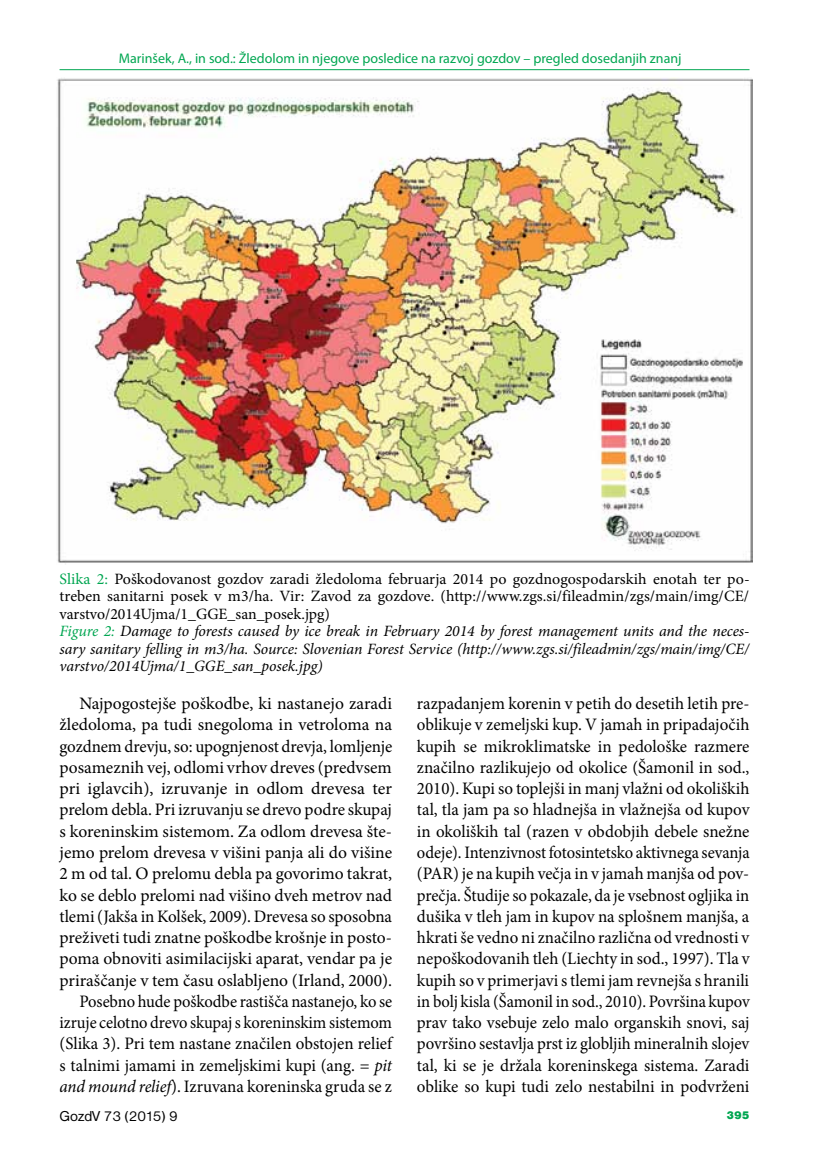
<style>
.page{position:relative;width:819px;height:1166px;background:#fff}
.page>*{position:absolute;margin:0;border:0;box-sizing:border-box;transform-origin:0 0}
.t1{font:17.5px/21.2px "Minion Pro";letter-spacing:-.005em;color:#000;text-align:right}
.t2{font:italic 15.75px/17.5px "Minion Pro";letter-spacing:-.005em;color:#000}
.t3{font:14.88px "Nimbus San DEE";color:#000}
.t4{font:14px "Myriad Pro";color:#00a651}
.t5{font:11.38px "Nimbus San DEE Blac";color:#00a651}
.s1{font-style:normal;color:#00a651}
.s2{font-style:normal}
.s3{color:#00a651}
.s4{font-style:italic}
</style>
<div class="page">
<hr style="left:60px;top:69px;width:689px;height:1px;background:#00a651">
<img style="left:57px;top:78px;width:695px;height:485px">
<p class="t4" style="left:119px;top:50px;width:564px">Marinšek, A., in sod.: Žledolom in njegove posledice na razvoj gozdov – pregled dosedanjih znanj</p>
<p class="t2" style="left:60px;top:570px;width:691px"><span class="s1">Slika 2:</span> <span class="s2">Poškodovanost gozdov zaradi žledoloma februarja 2014 po gozdnogospodarskih enotah ter po&shy;treben sanitarni posek v m3/ha. Vir: Zavod za gozdove. (http://www.zgs.si/fileadmin/zgs/main/img/CE/ varstvo/2014Ujma/1_GGE_san_posek.jpg)<br></span><span class="s3">Figure 2:</span> Damage to forests caused by ice break in February 2014 by forest management units and the neces&shy;sary sanitary felling in m3/ha. Source: Slovenian Forest Service (http://www.zgs.si/fileadmin/zgs/main/img/CE/ varstvo/2014Ujma/1_GGE_san_posek.jpg)</p>
<p class="t1" style="left:60px;top:693px;width:334px">Najpogostejše poškodbe, ki nastanejo zaradi žledoloma, pa tudi snegoloma in vetroloma na gozdnem drevju, so: upognjenost drevja, lomljenje posameznih vej, odlomi vrhov dreves (predvsem pri iglavcih), izruvanje in odlom drevesa ter prelom debla. Pri izruvanju se drevo podre skupaj s koreninskim sistemom. Za odlom drevesa šte&shy;jemo prelom drevesa v višini panja ali do višine 2 m od tal. O prelomu debla pa govorimo takrat, ko se deblo prelomi nad višino dveh metrov nad tlemi (Jakša in Kolšek, 2009). Drevesa so sposobna preživeti tudi znatne poškodbe krošnje in posto&shy;poma obnoviti asimilacijski aparat, vendar pa je priraščanje v tem času oslabljeno (Irland, 2000).<br>Posebno hude poškodbe rastišča nastanejo, ko se izruje celotno drevo skupaj s koreninskim sistemom (Slika 3). Pri tem nastane značilen obstojen relief s talnimi jamami in zemeljskimi kupi (ang. = <span class="s4">pit and mound relief</span>). Izruvana koreninska gruda se z</p>
<p class="t1" style="left:417px;top:693px;width:334px;text-align:justify">razpadanjem korenin v petih do desetih letih pre&shy;oblikuje v zemeljski kup. V jamah in pripadajočih kupih se mikroklimatske in pedološke razmere značilno razlikujejo od okolice (Šamonil in sod., 2010). Kupi so toplejši in manj vlažni od okoliških tal, tla jam pa so hladnejša in vlažnejša od kupov in okoliških tal (razen v obdobjih debele snežne odeje). Intenzivnost fotosintetsko aktivnega sevanja (PAR) je na kupih večja in v jamah manjša od pov&shy;prečja. Študije so pokazale, da je vsebnost ogljika in dušika v tleh jam in kupov na splošnem manjša, a hkrati še vedno ni značilno različna od vrednosti v nepoškodovanih tleh (Liechty in sod., 1997). Tla v kupih so v primerjavi s tlemi jam revnejša s hranili in bolj kisla (Šamonil in sod., 2010). Površina kupov prav tako vsebuje zelo malo organskih snovi, saj površino sestavlja prst iz globljih mineralnih slojev tal, ki se je držala koreninskega sistema. Zaradi oblike so kupi tudi zelo nestabilni in podvrženi</p>
<p class="t3" style="left:60px;top:1108px;width:120px">GozdV 73 (2015) 9</p>
<p class="t5" style="left:726px;top:1108px;width:25px">395</p>
</div>
